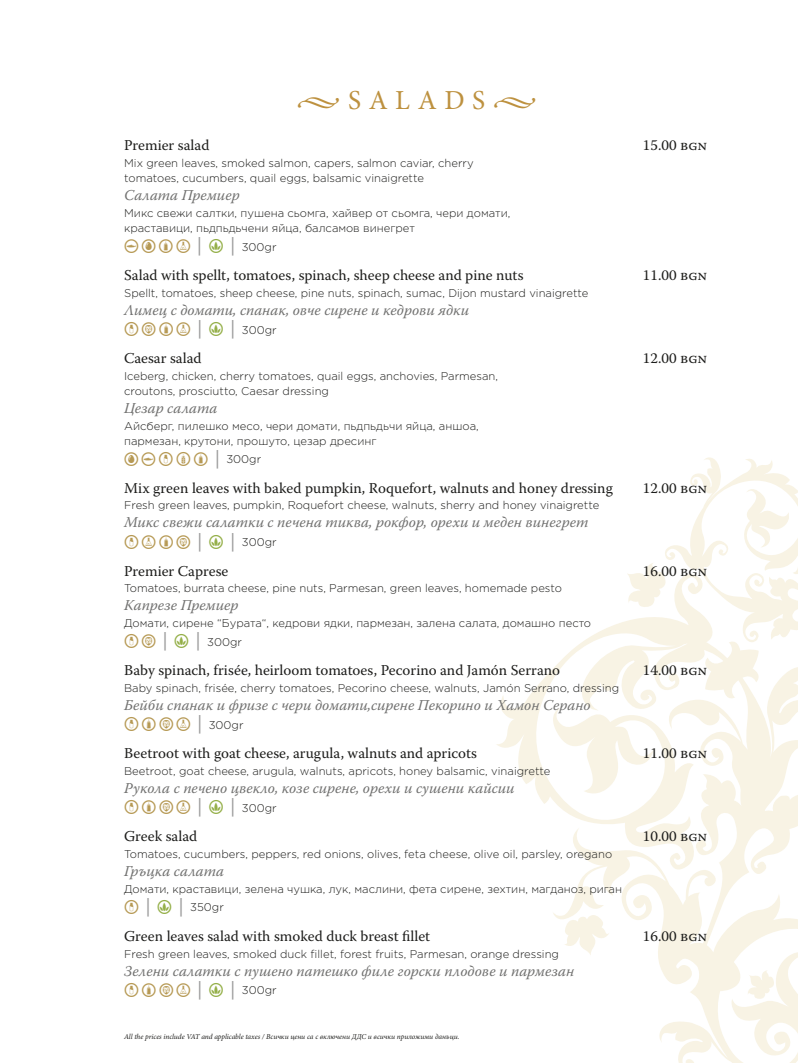
<style>
.page{position:relative;width:798px;height:1063px;background:#fff}
.page>*{position:absolute;margin:0;border:0;box-sizing:border-box;transform-origin:0 0}
.t1{font:27.5px "Minion Pro";letter-spacing:.275em;color:#bd913f}
.t2{font:20px "Allergens";color:#b69954}
.t3{font:20px "Allergens";color:#94af48}
.t4{font:15px "Warnock Pro";color:#1d1d1b}
.t5{font:italic 15px "Warnock Pro";color:#70706f}
.t6{font:300 11.25px/15px "Gotham Pro";color:#1d1d1b}
.t7{font:italic 7.5px "Minion Pro";letter-spacing:-.01em;color:#1d1d1b}
.s1{font-family:"Gotham";color:#9d9d9d}
.s2{color:#94af48}
.s3{font-family:"Gotham Pro";font-weight:300;font-size:11.25px;color:#1d1d1b}
.s4{color:#b69954}
</style>
<div class="page">
<svg style="left:496px;top:457px;width:301px;height:606px"></svg>
<h1 class="t1" style="left:296px;top:81px;width:242px">•SALADS•</h1>
<h3 class="t4" style="left:124px;top:136px;width:87px">Premier salad</h3>
<h3 class="t4" style="left:642px;top:136px;width:66px">15.00 bgn</h3>
<p class="t6" style="left:124px;top:156px;width:351px">Mix green leaves, smoked salmon, capers, salmon caviar, cherry tomatoes, cucumbers, quail eggs, balsamic vinaigrette</p>
<h3 class="t5" style="left:124px;top:186px;width:117px">Салата Премиер</h3>
<p class="t6" style="left:124px;top:206px;width:387px">Микс свежи салтки, пушена сьомга, хайвер от сьомга, чери домати, краставици, пьдпьдьчени яйца, балсамов винегрет</p>
<h2 class="t2" style="left:124px;top:239px;width:154px">FISH EGGS MUSTARD SULPHITES <span class="s1">|</span> <span class="s2">VEGAN</span> <span class="s1">|</span> <span class="s3">300gr</span></h2>
<h3 class="t4" style="left:124px;top:266px;width:400px">Salad with spellt, tomatoes, spinach, sheep cheese and pine nuts</h3>
<h3 class="t4" style="left:642px;top:266px;width:66px">11.00 bgn</h3>
<p class="t6" style="left:124px;top:285px;width:465px">Spellt, tomatoes, sheep cheese, pine nuts, spinach, sumac, Dijon mustard vinaigrette</p>
<h3 class="t5" style="left:124px;top:301px;width:346px">Лимец с домати, спанак, овче сирене и кедрови ядки</h3>
<h2 class="t2" style="left:124px;top:322px;width:154px">MILK NUTS MUSTARD SULPHITES <span class="s1">|</span> <span class="s2">VEGAN</span> <span class="s1">|</span> <span class="s3">300gr</span></h2>
<h3 class="t4" style="left:124px;top:349px;width:79px">Caesar salad</h3>
<h3 class="t4" style="left:642px;top:349px;width:66px">12.00 bgn</h3>
<p class="t6" style="left:124px;top:368px;width:375px">Iceberg, chicken, cherry tomatoes, quail eggs, anchovies, Parmesan, croutons, prosciutto, Caesar dressing</p>
<h3 class="t5" style="left:124px;top:399px;width:95px">Цезар салата</h3>
<p class="t6" style="left:124px;top:418px;width:356px">Айсберг, пилешко месо, чери домати, пьдпьдьчи яйца, аншоа, пармезан, крутони, прошуто, цезар дресинг</p>
<h2 class="t2" style="left:124px;top:452px;width:138px">EGGS FISH MILK GLUTEN MUSTARD <span class="s1">|</span> <span class="s3">300gr</span></h2>
<h3 class="t4" style="left:124px;top:479px;width:490px">Mix green leaves with baked pumpkin, Roquefort, walnuts and honey dressing</h3>
<h3 class="t4" style="left:642px;top:479px;width:66px">12.00 bgn</h3>
<p class="t6" style="left:124px;top:498px;width:476px">Fresh green leaves, pumpkin, Roquefort cheese, walnuts, sherry and honey vinaigrette</p>
<h3 class="t5" style="left:124px;top:513px;width:465px">Микс свежи салатки с печена тиква, рокфор, орехи и меден винегрет</h3>
<h2 class="t2" style="left:124px;top:534px;width:154px">MILK SULPHITES MUSTARD NUTS <span class="s1">|</span> <span class="s2">VEGAN</span> <span class="s1">|</span> <span class="s3">300gr</span></h2>
<h3 class="t4" style="left:124px;top:562px;width:106px">Premier Caprese</h3>
<h3 class="t4" style="left:642px;top:562px;width:66px">16.00 bgn</h3>
<p class="t6" style="left:124px;top:581px;width:439px">Tomatoes, burrata cheese, pine nuts, Parmesan, green leaves, homemade pesto</p>
<h3 class="t5" style="left:124px;top:596px;width:116px">Капрезе Премиер</h3>
<p class="t6" style="left:124px;top:616px;width:468px">Домати, сирене “Бурата“, кедрови ядки, пармезан, залена салата, домашно песто</p>
<h2 class="t2" style="left:124px;top:634px;width:119px">MILK NUTS <span class="s1">|</span> <span class="s2">VEGAN</span> <span class="s1">|</span> <span class="s3">300gr</span></h2>
<h3 class="t4" style="left:124px;top:661px;width:437px">Baby spinach, frisée, heirloom tomatoes, Pecorino and Jamón Serrano</h3>
<h3 class="t4" style="left:642px;top:661px;width:66px">14.00 bgn</h3>
<p class="t6" style="left:124px;top:681px;width:496px">Baby spinach, frisée, cherry tomatoes, Pecorino cheese, walnuts, Jamón Serrano, dressing</p>
<h3 class="t5" style="left:124px;top:696px;width:468px">Бейби спанак и фризе с чери домати,сирене Пекорино и Хамон Серано</h3>
<h2 class="t2" style="left:124px;top:717px;width:121px">MILK MUSTARD NUTS SULPHITES <span class="s1">|</span> <span class="s3">300gr</span></h2>
<h3 class="t4" style="left:124px;top:744px;width:354px">Beetroot with goat cheese, arugula, walnuts and apricots</h3>
<h3 class="t4" style="left:642px;top:744px;width:66px">11.00 bgn</h3>
<p class="t6" style="left:124px;top:764px;width:427px">Beetroot, goat cheese, arugula, walnuts, apricots, honey balsamic, vinaigrette</p>
<h3 class="t5" style="left:124px;top:779px;width:392px">Рукола с печено цвекло, козе сирене, орехи и сушени кайсии</h3>
<h2 class="t2" style="left:124px;top:800px;width:154px">MILK MUSTARD NUTS SULPHITES <span class="s1">|</span> <span class="s2">VEGAN</span> <span class="s1">|</span> <span class="s3">300gr</span></h2>
<h3 class="t4" style="left:124px;top:827px;width:75px">Greek salad</h3>
<h3 class="t4" style="left:642px;top:827px;width:66px">10.00 bgn</h3>
<p class="t6" style="left:124px;top:847px;width:489px">Tomatoes, cucumbers, peppers, red onions, olives, feta cheese, olive oil, parsley, oregano</p>
<h3 class="t5" style="left:124px;top:862px;width:101px">Гръцка салата</h3>
<p class="t6" style="left:124px;top:881px;width:499px">Домати, краставици, зелена чушка, лук, маслини, фета сирене, зехтин, магданоз, риган</p>
<h2 class="t3" style="left:124px;top:900px;width:101px"><span class="s4">MILK</span> <span class="s1">|</span> VEGAN <span class="s1">|</span> <span class="s3">350gr</span></h2>
<h3 class="t4" style="left:124px;top:927px;width:307px">Green leaves salad with smoked duck breast fillet</h3>
<h3 class="t4" style="left:642px;top:927px;width:66px">16.00 bgn</h3>
<p class="t6" style="left:124px;top:946px;width:436px">Fresh green leaves, smoked duck fillet, forest fruits, Parmesan, orange dressing</p>
<h3 class="t5" style="left:124px;top:962px;width:451px">Зелени салатки с пушено патешко филе горски плодове и пармезан</h3>
<h2 class="t2" style="left:124px;top:983px;width:154px">MILK MUSTARD NUTS SULPHITES <span class="s1">|</span> <span class="s2">VEGAN</span> <span class="s1">|</span> <span class="s3">300gr</span></h2>
<p class="t7" style="left:124px;top:1031px;width:337px">All the prices include VAT and applicable taxes / Всички цени са с включени ДДС и всички приложими данъци.</p>
</div>
